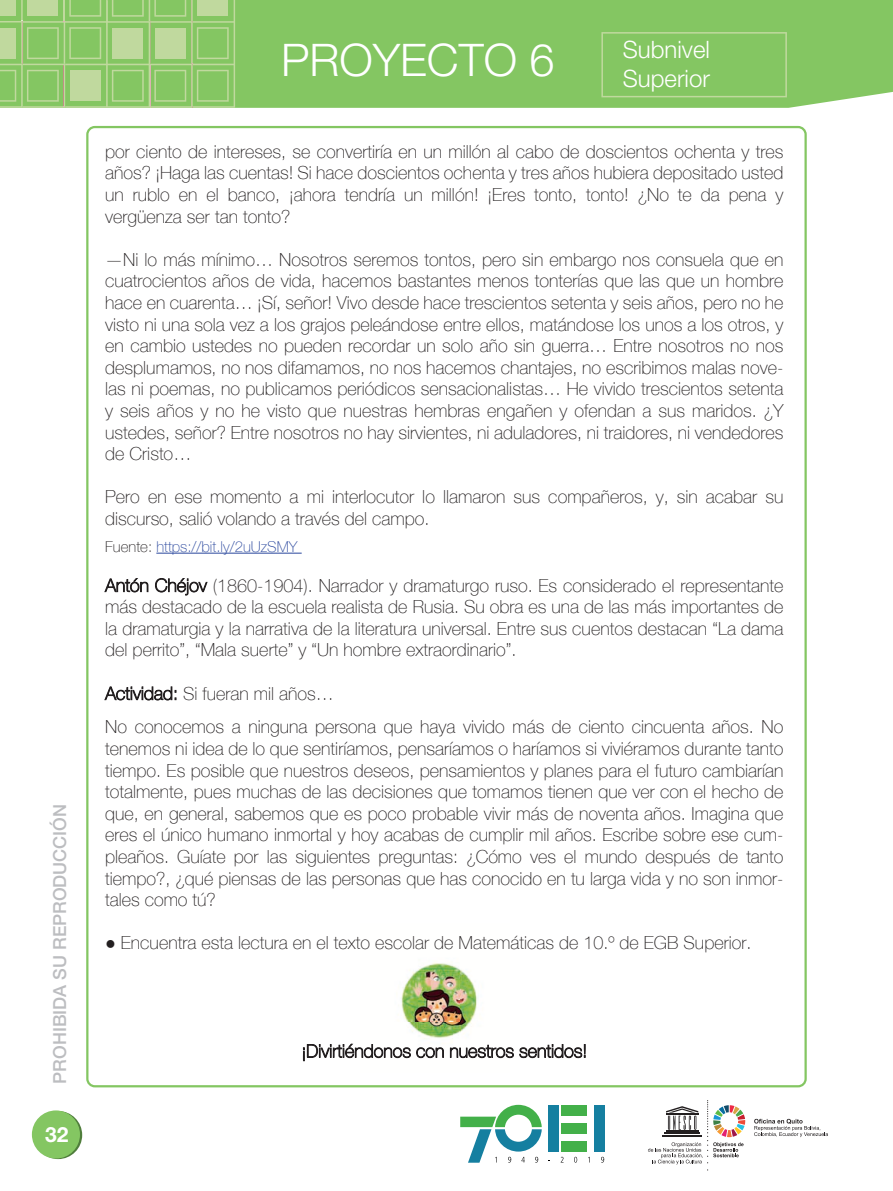
<style>
.page{position:relative;width:893px;height:1191px;background:#fff}
.page>*{position:absolute;margin:0;border:0;box-sizing:border-box;transform-origin:0 0}
.t1{font:300 45px "Helvetica Neue LT Std";color:#fff}
.t2{font:300 24px "Helvetica Neue LT Std";color:#fff}
.t3{font:700 21px "Helvetica Neue LT Std";color:#fff}
.t4{font:100 18px/21.6px "Helvetica Neue";color:#231f20;text-align:justify}
.t5{font:500 18px "Helvetica Neue LT Std";color:#bcbdc0}
.t6{font:100 15px "Helvetica Neue";color:#28469d}
.s1{color:#231f20}
.s2{font-family:"Century Gothic";font-weight:400}
</style>
<div class="page">
<img style="left:401px;top:963px;width:109px;height:96px">
<svg style="left:34px;top:1111px;width:48px;height:48px"></svg>
<div style="left:32px;top:1110px;width:48px;height:48px;background:#84c662;border-radius:50%"></div>
<div style="left:235px;top:0;width:658px;height:108px;background:#84c662"></div>
<svg style="left:0;top:0;width:235px;height:108px;background:#98cb75"></svg>
<div style="left:601px;top:32px;width:186px;height:65px;background:#84c662"></div>
<svg style="left:648px;top:1100px;width:97px;height:70px"></svg>
<svg style="left:754px;top:1118px;width:74px;height:19px"></svg>
<div style="left:594px;top:1104px;width:10px;height:47px;background:#157fa0"></div>
<div style="left:548px;top:1104px;width:11px;height:47px;background:#157fa0"></div>
<div style="left:561px;top:1104px;width:25px;height:11px;background:#43b049"></div>
<div style="left:561px;top:1122px;width:25px;height:11px;background:#43b049"></div>
<div style="left:561px;top:1141px;width:25px;height:10px;background:#43b049"></div>
<svg style="left:460px;top:1104px;width:82px;height:58px"></svg>
<svg style="left:561px;top:1156px;width:3px;height:6px"></svg>
<svg style="left:574px;top:1156px;width:3px;height:6px"></svg>
<svg style="left:601px;top:1156px;width:3px;height:6px"></svg>
<hr style="left:156px;top:553px;width:146px;height:1px;background:#28469d">
<svg style="left:104px;top:578px;width:44px;height:14px"></svg>
<svg style="left:155px;top:578px;width:53px;height:17px"></svg>
<svg style="left:104px;top:686px;width:72px;height:15px"></svg>
<svg style="left:303px;top:1043px;width:141px;height:18px"></svg>
<svg style="left:450px;top:1044px;width:136px;height:14px"></svg>
<p class="t5" style="left:49px;top:1083px;width:281px;rotate:-90deg">PROHIBIDA SU REPRODUCCIÓN</p>
<p class="t3" style="left:45px;top:1121px;width:25px">32</p>
<h1 class="t1" style="left:281px;top:33px;width:275px">PROYECTO 6</h1>
<h2 class="t2" style="left:623px;top:35px;width:89px">Subnivel</h2>
<h2 class="t2" style="left:623px;top:64px;width:89px">Superior</h2>
<p class="t4" style="left:105px;top:140px;width:680px">por ciento de intereses, se convertiría en un millón al cabo de doscientos ochenta y tres años? ¡Haga las cuentas! Si hace doscientos ochenta y tres años hubiera depositado usted un rublo en el banco, ¡ahora tendría un millón! ¡Eres tonto, tonto! ¿No te da pena y vergüenza ser tan tonto?</p>
<p class="t4" style="left:105px;top:248px;width:680px">—Ni lo más mínimo… Nosotros seremos tontos, pero sin embargo nos consuela que en cuatrocientos años de vida, hacemos bastantes menos tonterías que las que un hombre hace en cuarenta… ¡Sí, señor! Vivo desde hace trescientos setenta y seis años, pero no he visto ni una sola vez a los grajos peleándose entre ellos, matándose los unos a los otros, y en cambio ustedes no pueden recordar un solo año sin guerra… Entre nosotros no nos desplumamos, no nos difamamos, no nos hacemos chantajes, no escribimos malas nove&shy;las ni poemas, no publicamos periódicos sensacionalistas… He vivido trescientos setenta y seis años y no he visto que nuestras hembras engañen y ofendan a sus maridos. ¿Y ustedes, señor? Entre nosotros no hay sirvientes, ni aduladores, ni traidores, ni vendedores de Cristo…</p>
<p class="t4" style="left:105px;top:486px;width:680px">Pero en ese momento a mi interlocutor lo llamaron sus compañeros, y, sin acabar su discurso, salió volando a través del campo.</p>
<p class="t6" style="left:105px;top:535px;width:194px"><span class="s1">Fuente:</span> https://bit.ly/2uUzSMY</p>
<p class="t4" style="left:105px;top:574px;width:680px">Antón Chéjov (1860-1904). Narrador y dramaturgo ruso. Es considerado el representante más destacado de la escuela realista de Rusia. Su obra es una de las más importantes de la dramaturgia y la narrativa de la literatura universal. Entre sus cuentos destacan “La dama del perrito”, “Mala suerte” y “Un hombre extraordinario”.</p>
<p class="t4" style="left:105px;top:676px;width:680px;line-height:33.6px">Actividad: Si fueran mil años…<br>No conocemos a ninguna persona que haya vivido más de ciento cincuenta años. No</p>
<p class="t4" style="left:105px;top:737px;width:680px">tenemos ni idea de lo que sentiríamos, pensaríamos o haríamos si viviéramos durante tanto tiempo. Es posible que nuestros deseos, pensamientos y planes para el futuro cambiarían totalmente, pues muchas de las decisiones que tomamos tienen que ver con el hecho de que, en general, sabemos que es poco probable vivir más de noventa años. Imagina que eres el único humano inmortal y hoy acabas de cumplir mil años. Escribe sobre ese cum&shy;pleaños. Guíate por las siguientes preguntas: ¿Cómo ves el mundo después de tanto tiempo?, ¿qué piensas de las personas que has conocido en tu larga vida y no son inmor&shy;tales como tú?</p>
<p class="t4" style="left:105px;top:931px;width:648px"><span class="s2">●</span> Encuentra esta lectura en el texto escolar de Matemáticas de 10.º de EGB Superior.</p>
<p class="t4" style="left:302px;top:1039px;width:287px">¡Divirtiéndonos con nuestros sentidos!</p>
</div>
